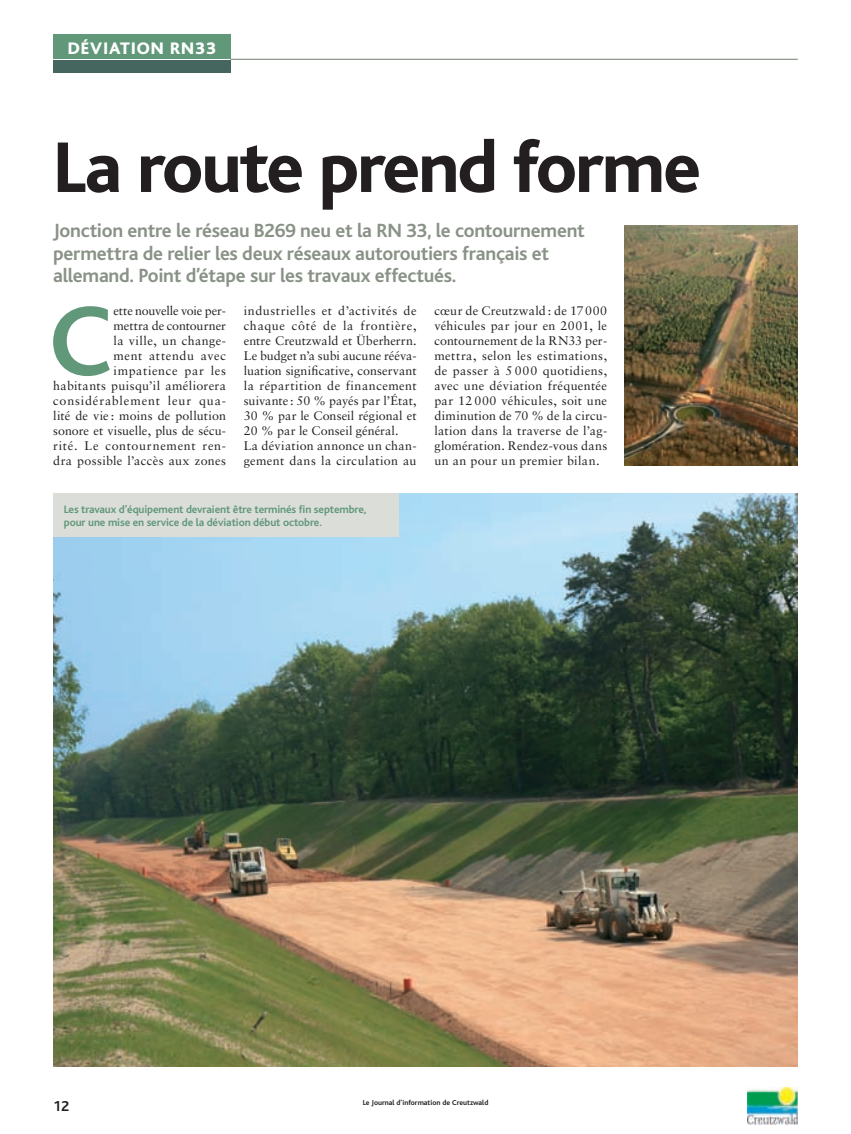
<style>
.page{position:relative;width:851px;height:1134px;background:#fff}
.page>*{position:absolute;margin:0;border:0;box-sizing:border-box;transform-origin:0 0}
.t1{font:700 103.5px "Bliss";color:#619879}
.t2{font:800 75px "Bliss";letter-spacing:-.03em;color:#231f20}
.t3{font:700 20px/22.5px "Bliss";letter-spacing:-.015em;color:#899286}
.t4{font:800 17.5px "Bliss";letter-spacing:.06em;color:#fff}
.t5{font:700 15px "Bliss";color:#231f20}
.t6{font:12.5px/15px "Sabon LT Std";letter-spacing:.02em;color:#231f20;text-align:right}
.t7{font:700 11.25px/13.8px "Bliss";letter-spacing:-.01em;color:#619879}
.t8{font:700 7.5px "Bliss";color:#231f20}
</style>
<div class="page">
<img style="left:53px;top:493px;width:744px;height:574px">
<hr style="left:230px;top:59px;width:567px;height:1px;background:#727f71">
<div style="left:53px;top:34px;width:177px;height:25px;background:#619879"></div>
<div style="left:53px;top:60px;width:177px;height:12px;background:#44665e"></div>
<div style="left:53px;top:493px;width:346px;height:44px;background:#dbddd9"></div>
<img style="left:625px;top:225px;width:172px;height:240px">
<img style="left:747px;top:1088px;width:50px;height:36px">
<h3 class="t4" style="left:68px;top:39px;width:150px">DÉVIATION RN33</h3>
<h2 class="t2" style="left:53px;top:129px;width:649px">La route prend forme</h2>
<h3 class="t3" style="left:53px;top:220px;width:533px">Jonction entre le réseau B269 neu et la RN 33, le contournement permettra de relier les deux réseaux autoroutiers français et allemand. Point d’étape sur les travaux effectués.</h3>
<p class="t6" style="left:53px;top:303px;width:174px">ette nouvelle voie per-<br>mettra de contourner<br>la ville, un change-<br>ment attendu avec impatience par les<br>habitants puisqu’il améliorera considérablement leur qua&shy;lité de vie : moins de pollution sonore et visuelle, plus de sécu&shy;rité. Le contournement ren&shy;dra possible l’accès aux zones</p>
<p class="t6" style="left:244px;top:303px;width:174px;text-align:left">industrielles et d’activités de chaque côté de la frontière, entre Creutzwald et Überherrn.<br>Le budget n’a subi aucune rééva&shy;luation significative, conservant la répartition de financement suivante : 50 % payés par l’État,<br>30 % par le Conseil régional et<br>20 % par le Conseil général.<br>La déviation annonce un chan&shy;gement dans la circulation au</p>
<p class="t6" style="left:434px;top:303px;width:174px;text-align:justify">cœur de Creutzwald : de 17 000 véhicules par jour en 2001, le contournement de la RN33 per&shy;mettra, selon les estimations, de passer à 5 000 quotidiens, avec une déviation fréquentée par 12 000 véhicules, soit une diminution de 70 % de la circu&shy;lation dans la traverse de l’ag&shy;glomération. Rendez-vous dans un an pour un premier bilan.</p>
<h1 class="t1" style="left:49px;top:287px;width:64px">C</h1>
<p class="t7" style="left:64px;top:502px;width:304px">Les travaux d’équipement devraient être terminés fin septembre, pour une mise en service de la déviation début octobre.</p>
<p class="t5" style="left:53px;top:1098px;width:18px">12</p>
<p class="t8" style="left:362px;top:1099px;width:127px">Le Journal d’information de Creutzwald</p>
</div>
